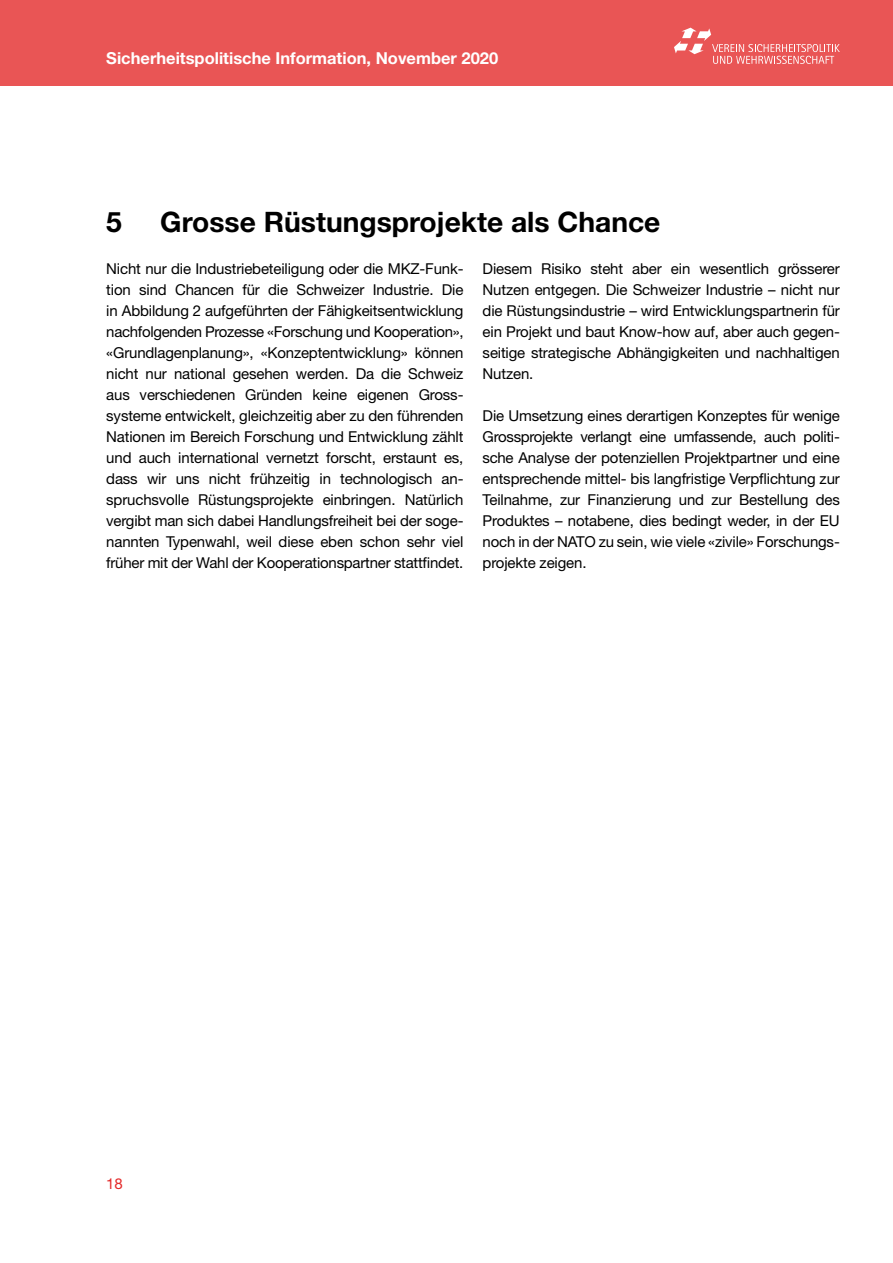
<style>
.page{position:relative;width:893px;height:1263px;background:#fff}
.page>*{position:absolute;margin:0;border:0;box-sizing:border-box;transform-origin:0 0}
.t1{font:700 28.2px "Helvetica Neue LT Std";color:#000}
.t2{font:700 16.5px "Helvetica Neue LT Std";color:#fff}
.t3{font:15px/21px "Helvetica Neue LT Std";letter-spacing:-.01em;color:#000;text-align:justify}
.t4{font:15px "Helvetica Neue LT Std";color:#e42b2b}
</style>
<div class="page">
<div style="left:0;top:0;width:893px;height:85px;background:#e95555"></div>
<svg style="left:674px;top:28px;width:166px;height:36px"></svg>
<p class="t2" style="left:106px;top:48px;width:393px">Sicherheitspolitische Information, November 2020</p>
<h1 class="t1" style="left:106px;top:205px;width:17px">5</h1>
<h1 class="t1" style="left:160px;top:205px;width:502px">Grosse Rüstungsprojekte als Chance</h1>
<p class="t3" style="left:106px;top:258px;width:359px">Nicht nur die Industriebeteiligung oder die MKZ-Funk&shy;tion sind Chancen für die Schweizer Industrie. Die in Abbildung 2 aufgeführten der Fähigkeitsentwicklung nachfolgenden Prozesse «Forschung und Kooperation», «Grundlagenplanung», «Konzeptentwicklung» können nicht nur national gesehen werden. Da die Schweiz aus verschiedenen Gründen keine eigenen Gross&shy;systeme entwickelt, gleichzeitig aber zu den führenden Nationen im Bereich Forschung und Entwicklung zählt und auch international vernetzt forscht, erstaunt es, dass wir uns nicht frühzeitig in technologisch an&shy;spruchsvolle Rüstungsprojekte einbringen. Natürlich vergibt man sich dabei Handlungsfreiheit bei der soge&shy;nannten Typenwahl, weil diese eben schon sehr viel früher mit der Wahl der Kooperationspartner stattfindet.</p>
<p class="t3" style="left:483px;top:258px;width:359px">Diesem Risiko steht aber ein wesentlich grösserer Nutzen entgegen. Die Schweizer Industrie – nicht nur die Rüstungsindustrie – wird Entwicklungspartnerin für ein Projekt und baut Know-how auf, aber auch gegen&shy;seitige strategische Abhängigkeiten und nachhaltigen Nutzen.</p>
<p class="t3" style="left:483px;top:405px;width:359px">Die Umsetzung eines derartigen Konzeptes für wenige Grossprojekte verlangt eine umfassende, auch politi&shy;sche Analyse der potenziellen Projektpartner und eine entsprechende mittel- bis langfristige Verpflichtung zur Teilnahme, zur Finanzierung und zur Bestellung des Produktes – notabene, dies bedingt weder, in der EU noch in der NATO zu sein, wie viele «zivile» Forschungs&shy;projekte zeigen.</p>
<p class="t4" style="left:106px;top:1174px;width:18px">18</p>
</div>
